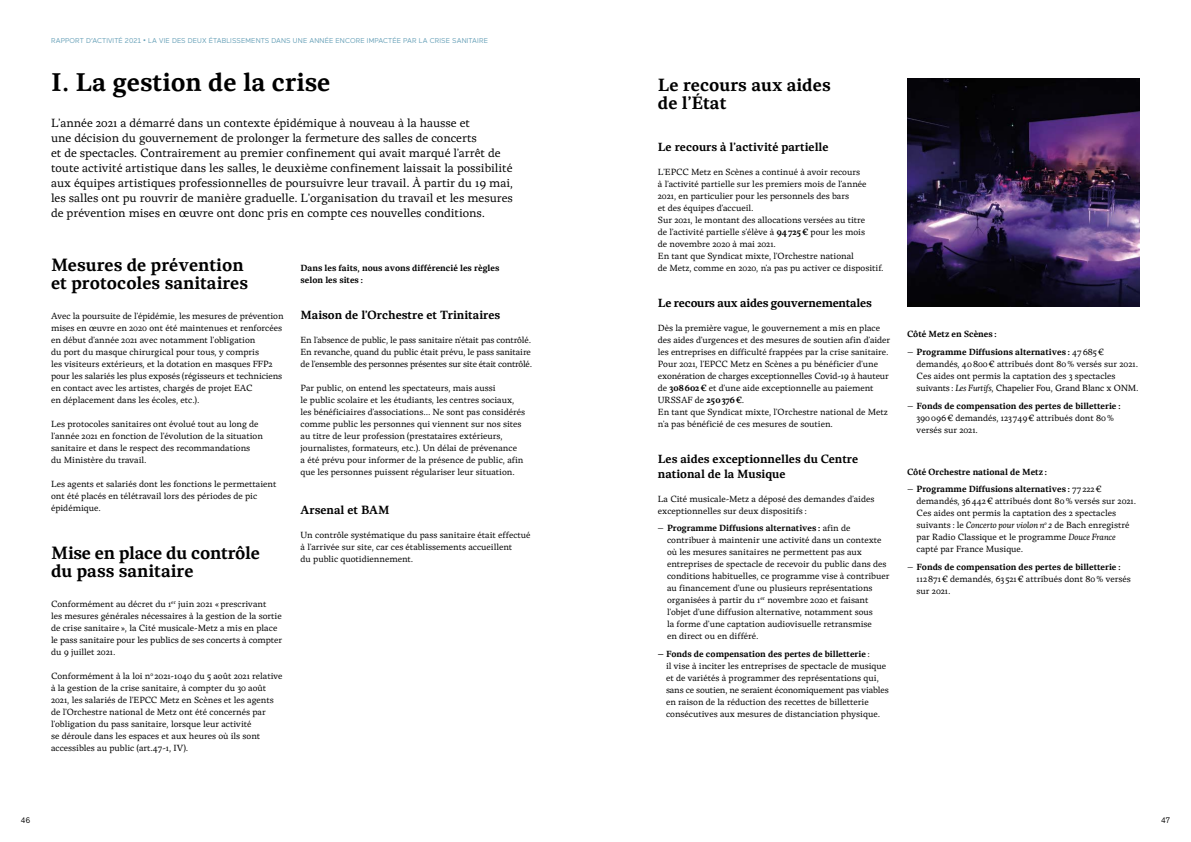
<style>
.page{position:relative;width:1191px;height:842px;background:#fff}
.page>*{position:absolute;margin:0;border:0;box-sizing:border-box;transform-origin:0 0}
.t1{font:700 26px "Malaussene Translation";color:#000}
.t2{font:700 18px/18px "Malaussene Translation";color:#000}
.t3{font:12px/15px "Malaussene Translation";color:#000}
.t4{font:700 12px/15px "Malaussene Translation";color:#000}
.t5{font:700 12px "Malaussene Translation";letter-spacing:-.02em;color:#000}
.t6{font:9px/12px "Malaussene Translation";color:#000}
.t7{font:700 9px/12px "Malaussene Translation";color:#000}
.t8{font:8px "Maax";color:#000}
.t9{font:7px "Maax";letter-spacing:.015em;color:#639eb6}
.s1{font-weight:700}
.s2{font-style:italic}
</style>
<div class="page">
<img style="left:907px;top:79px;width:233px;height:228px">
<p class="t9" style="left:51px;top:36px;width:438px">RAPPORT D’ACTIVITÉ 2021 • LA VIE DES DEUX ÉTABLISSEMENTS DANS UNE ANNÉE ENCORE IMPACTÉE PAR LA CRISE SANITAIRE</p>
<h1 class="t1" style="left:51px;top:67px;width:281px">I. La gestion de la crise</h1>
<p class="t3" style="left:51px;top:115px;width:463px">L’année 2021 a démarré dans un contexte épidémique à nouveau à la hausse et<br>une décision du gouvernement de prolonger la fermeture des salles de concerts<br>et de spectacles. Contrairement au premier confinement qui avait marqué l’arrêt de toute activité artistique dans les salles, le deuxième confinement laissait la possibilité aux équipes artistiques professionnelles de poursuivre leur travail. À partir du 19 mai, les salles ont pu rouvrir de manière graduelle. L’organisation du travail et les mesures de prévention mises en œuvre ont donc pris en compte ces nouvelles conditions.</p>
<h2 class="t2" style="left:51px;top:256px;width:199px">Mesures de prévention et protocoles sanitaires</h2>
<p class="t6" style="left:51px;top:310px;width:234px">Avec la poursuite de l’épidémie, les mesures de prévention mises en œuvre en 2020 ont été maintenues et renforcées en début d’année 2021 avec notamment l’obligation<br>du port du masque chirurgical pour tous, y compris<br>les visiteurs extérieurs, et la dotation en masques FFP2 pour les salariés les plus exposés (régisseurs et techniciens en contact avec les artistes, chargés de projet EAC<br>en déplacement dans les écoles, etc.).</p>
<p class="t6" style="left:51px;top:417px;width:213px">Les protocoles sanitaires ont évolué tout au long de l’année 2021 en fonction de l’évolution de la situation sanitaire et dans le respect des recommandations<br>du Ministère du travail.</p>
<p class="t6" style="left:51px;top:477px;width:227px">Les agents et salariés dont les fonctions le permettaient ont été placés en télétravail lors des périodes de pic épidémique.</p>
<h2 class="t2" style="left:51px;top:544px;width:210px">Mise en place du contrôle du pass sanitaire</h2>
<p class="t6" style="left:51px;top:598px;width:232px">Conformément au décret du 1<sup>er</sup> juin 2021 «prescrivant<br>les mesures générales nécessaires à la gestion de la sortie de crise sanitaire », la Cité musicale-Metz a mis en place le pass sanitaire pour les publics de ses concerts à compter du 9 juillet 2021.</p>
<p class="t6" style="left:51px;top:670px;width:233px">Conformément à la loi n<sup>o</sup> 2021-1040 du 5 août 2021 relative à la gestion de la crise sanitaire, à compter du 30 août 2021, les salariés de l’EPCC Metz en Scènes et les agents de l’Orchestre national de Metz ont été concernés par l’obligation du pass sanitaire, lorsque leur activité<br>se déroule dans les espaces et aux heures où ils sont accessibles au public (art.47-1, IV).</p>
<p class="t7" style="left:300px;top:262px;width:200px">Dans les faits, nous avons différencié les règles selon les sites :</p>
<h3 class="t4" style="left:300px;top:307px;width:201px">Maison de l’Orchestre et Trinitaires</h3>
<p class="t6" style="left:300px;top:334px;width:233px;text-align:justify">En l’absence de public, le pass sanitaire n’était pas contrôlé.<br>En revanche, quand du public était prévu, le pass sanitaire de l’ensemble des personnes présentes sur site était contrôlé.</p>
<p class="t6" style="left:300px;top:382px;width:226px">Par public, on entend les spectateurs, mais aussi<br>le public scolaire et les étudiants, les centres sociaux, les bénéficiaires d’associations… Ne sont pas considérés comme public les personnes qui viennent sur nos sites au titre de leur profession (prestataires extérieurs, journalistes, formateurs, etc.). Un délai de prévenance<br>a été prévu pour informer de la présence de public, afin que les personnes puissent régulariser leur situation.</p>
<h3 class="t4" style="left:300px;top:502px;width:90px">Arsenal et BAM</h3>
<p class="t6" style="left:300px;top:529px;width:231px">Un contrôle systématique du pass sanitaire était effectué à l’arrivée sur site, car ces établissements accueillent<br>du public quotidiennement.</p>
<h2 class="t2" style="left:658px;top:76px;width:174px">Le recours aux aides de l’État</h2>
<h3 class="t4" style="left:658px;top:139px;width:172px">Le recours à l’activité partielle</h3>
<p class="t6" style="left:658px;top:166px;width:227px">L’EPCC Metz en Scènes a continué à avoir recours<br>à l’activité partielle sur les premiers mois de l’année 2021, en particulier pour les personnels des bars<br>et des équipes d’accueil.<br>Sur 2021, le montant des allocations versées au titre<br>de l’activité partielle s’élève à <span class="s1">94725€</span> pour les mois<br>de novembre 2020 à mai 2021.<br>En tant que Syndicat mixte, l’Orchestre national<br>de Metz, comme en 2020, n’a pas pu activer ce dispositif.</p>
<h3 class="t5" style="left:658px;top:296px;width:215px">Le recours aux aides gouvernementales</h3>
<p class="t6" style="left:658px;top:322px;width:234px">Dès la première vague, le gouvernement a mis en place des aides d’urgences et des mesures de soutien afin d’aider les entreprises en difficulté frappées par la crise sanitaire.<br>Pour 2021, l’EPCC Metz en Scènes a pu bénéficier d’une exonération de charges exceptionnelles Covid-19 à hauteur de <span class="s1">308602€</span> et d’une aide exceptionnelle au paiement URSSAF de <span class="s1">250376€</span>.<br>En tant que Syndicat mixte, l’Orchestre national de Metz n’a pas bénéficié de ces mesures de soutien.</p>
<h3 class="t4" style="left:658px;top:451px;width:202px">Les aides exceptionnelles du Centre national de la Musique</h3>
<p class="t6" style="left:658px;top:493px;width:218px">La Cité musicale-Metz a déposé des demandes d’aides exceptionnelles sur deux dispositifs :</p>
<p class="t6" style="left:667px;top:522px;width:224px;text-indent:-9px">– <span class="s1">Programme Diffusions alternatives :</span> afin de contribuer à maintenir une activité dans un contexte où les mesures sanitaires ne permettent pas aux entreprises de spectacle de recevoir du public dans des conditions habituelles, ce programme vise à contribuer au financement d’une ou plusieurs représentations organisées à partir du 1<sup>er</sup> novembre 2020 et faisant l’objet d’une diffusion alternative, notamment sous<br>la forme d’une captation audiovisuelle retransmise<br>en direct ou en différé.</p>
<p class="t6" style="left:666px;top:648px;width:224px;text-indent:-8px"><span class="s1">– Fonds de compensation des pertes de billetterie</span>:<br>il vise à inciter les entreprises de spectacle de musique et de variétés à programmer des représentations qui, sans ce soutien, ne seraient économiquement pas viables en raison de la réduction des recettes de billetterie consécutives aux mesures de distanciation physique.</p>
<p class="t7" style="left:907px;top:328px;width:91px">Côté Metz en Scènes :</p>
<p class="t6" style="left:916px;top:346px;width:223px;text-indent:-9px">– <span class="s1">Programme Diffusions alternatives :</span> 47685€ demandés, 40800€ attribués dont 80% versés sur 2021.<br>Ces aides ont permis la captation des 3 spectacles suivants: <span class="s2">Les Furtifs</span>, Chapelier Fou, Grand Blanc x ONM.</p>
<p class="t6" style="left:916px;top:400px;width:205px;text-indent:-9px">– <span class="s1">Fonds de compensation des pertes de billetterie:<br></span>390096€ demandés, 123749€ attribués dont 80% versés sur 2021.</p>
<p class="t7" style="left:907px;top:466px;width:141px">Côté Orchestre national de Metz :</p>
<p class="t6" style="left:916px;top:483px;width:221px;text-indent:-9px">– <span class="s1">Programme Diffusions alternatives :</span> 77222€ demandés, 36442€ attribués dont 80% versés sur 2021.<br>Ces aides ont permis la captation des 2 spectacles suivants : le <span class="s2">Concerto pour violon n</span><sup>o</sup> <span class="s2">2</span> de Bach enregistré par Radio Classique et le programme <span class="s2">Douce France </span>capté par France Musique.</p>
<p class="t6" style="left:916px;top:561px;width:216px;text-indent:-9px">– <span class="s1">Fonds de compensation des pertes de billetterie:<br></span>112871€ demandés, 63 521€ attribués dont 80% versés sur 2021.</p>
<p class="t8" style="left:21px;top:815px;width:11px">46</p>
<p class="t8" style="left:1161px;top:815px;width:10px">47</p>
</div>
